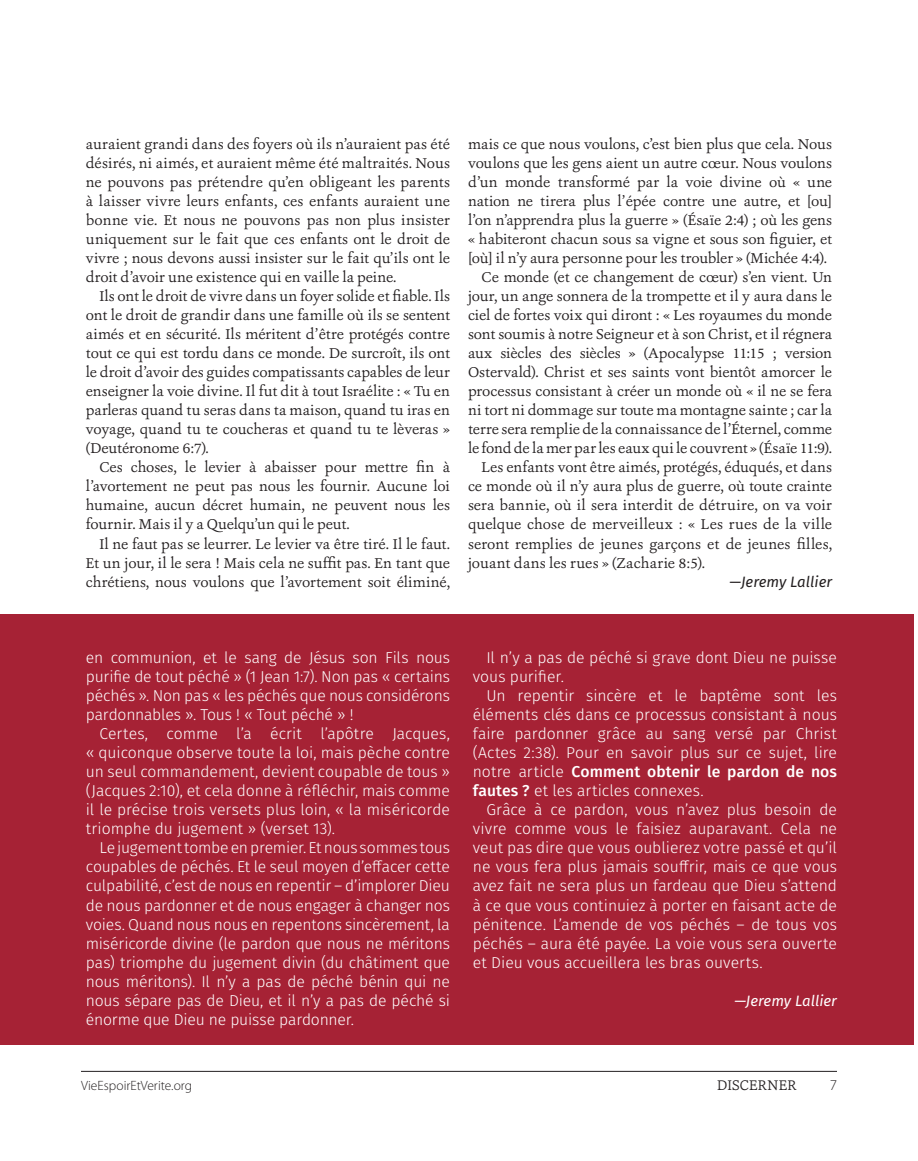
<style>
.page{position:relative;width:918px;height:1161px;background:#fff}
.page>*{position:absolute;margin:0;border:0;box-sizing:border-box;transform-origin:0 0}
.Sidebar_NEW{font:300 15.75px/19px "Fira Sans";color:#fff;text-align:justify}
.Byline_NEW{font:italic 15px "Fira Sans";color:#231f20}
.Sidebar_NEW-2{font:italic 15px "Fira Sans";color:#fff}
.t1{font:300 15px "Myriad Pro";color:#231f20}
.Regular_paragraph{font:14.85px/19px "Ashbury";letter-spacing:-.005em;color:#231f20;text-align:justify}
.t2{font:300 14.25px "Cassia";letter-spacing:.01em;color:#231f20}
.t3{font:300 13.5px "Myriad Pro";letter-spacing:.005em;color:#231f20}
.s1{font-weight:500}
</style>
<div class="page">
<hr style="left:81px;top:1071px;width:756px;height:1px;background:#231f20">
<div style="left:0;top:614px;width:914px;height:431px;background:#a62235"></div>
<p class="Regular_paragraph" style="left:86px;top:134px;width:366px">auraient grandi dans des foyers où ils n’auraient pas été désirés, ni aimés, et auraient même été maltraités. Nous ne pouvons pas prétendre qu’en obligeant les parents à laisser vivre leurs enfants, ces enfants auraient une bonne vie. Et nous ne pouvons pas non plus insister uniquement sur le fait que ces enfants ont le droit de vivre ; nous devons aussi insister sur le fait qu’ils ont le droit d’avoir une existence qui en vaille la peine.</p>
<p class="Regular_paragraph" style="left:86px;top:286px;width:366px;text-indent:13px">Ils ont le droit de vivre dans un foyer solide et fiable. Ils ont le droit de grandir dans une famille où ils se sentent aimés et en sécurité. Ils méritent d’être protégés contre tout ce qui est tordu dans ce monde. De surcroît, ils ont le droit d’avoir des guides compatissants capables de leur enseigner la voie divine. Il fut dit à tout Israélite : « Tu en parleras quand tu seras dans ta maison, quand tu iras en voyage, quand tu te coucheras et quand tu te lèveras » (Deutéronome 6:7).</p>
<p class="Regular_paragraph" style="left:86px;top:458px;width:366px;text-indent:13px">Ces choses, le levier à abaisser pour mettre fin à l’avortement ne peut pas nous les fournir. Aucune loi humaine, aucun décret humain, ne peuvent nous les fournir. Mais il y a Quelqu’un qui le peut.</p>
<p class="Regular_paragraph" style="left:86px;top:534px;width:366px;text-indent:13px">Il ne faut pas se leurrer. Le levier va être tiré. Il le faut.<br>Et un jour, il le sera ! Mais cela ne suffit pas. En tant que chrétiens, nous voulons que l’avortement soit éliminé,</p>
<p class="Regular_paragraph" style="left:468px;top:134px;width:366px">mais ce que nous voulons, c’est bien plus que cela. Nous voulons que les gens aient un autre cœur. Nous voulons d’un monde transformé par la voie divine où « une nation ne tirera plus l’épée contre une autre, et [ou] l’on n’apprendra plus la guerre » (Ésaïe 2:4) ; où les gens « habiteront chacun sous sa vigne et sous son figuier, et [où] il n’y aura personne pour les troubler » (Michée 4:4).</p>
<p class="Regular_paragraph" style="left:468px;top:267px;width:366px;text-indent:14px">Ce monde (et ce changement de cœur) s’en vient. Un jour, un ange sonnera de la trompette et il y aura dans le ciel de fortes voix qui diront : « Les royaumes du monde sont soumis à notre Seigneur et à son Christ, et il régnera aux siècles des siècles » (Apocalypse 11:15 ; version Ostervald). Christ et ses saints vont bientôt amorcer le processus consistant à créer un monde où « il ne se fera ni tort ni dommage sur toute ma montagne sainte ; car la terre sera remplie de la connaissance de l’Éternel, comme le fond de la mer par les eaux qui le couvrent » (Ésaïe 11:9).</p>
<p class="Regular_paragraph" style="left:468px;top:458px;width:366px;text-indent:14px">Les enfants vont être aimés, protégés, éduqués, et dans ce monde où il n’y aura plus de guerre, où toute crainte sera bannie, où il sera interdit de détruire, on va voir quelque chose de merveilleux : « Les rues de la ville seront remplies de jeunes garçons et de jeunes filles, jouant dans les rues » (Zacharie 8:5).</p>
<p class="Byline_NEW" style="left:730px;top:570px;width:104px">—Jeremy Lallier</p>
<p class="Sidebar_NEW" style="left:86px;top:648px;width:366px">en communion, et le sang de Jésus son Fils nous purifie de tout péché » (1 Jean 1:7). Non pas « certains péchés ». Non pas « les péchés que nous considérons pardonnables ». Tous ! « Tout péché » !</p>
<p class="Sidebar_NEW" style="left:86px;top:724px;width:366px;text-indent:13px">Certes, comme l’a écrit l’apôtre Jacques, « quiconque observe toute la loi, mais pèche contre un seul commandement, devient coupable de tous » (Jacques 2:10), et cela donne à réfléchir, mais comme il le précise trois versets plus loin, « la miséricorde triomphe du jugement » (verset 13).</p>
<p class="Sidebar_NEW" style="left:86px;top:838px;width:366px;text-indent:13px">Le jugement tombe en premier. Et nous sommes tous coupables de péchés. Et le seul moyen d’effacer cette culpabilité, c’est de nous en repentir – d’implorer Dieu de nous pardonner et de nous engager à changer nos voies. Quand nous nous en repentons sincèrement, la miséricorde divine (le pardon que nous ne méritons pas) triomphe du jugement divin (du châtiment que nous méritons). Il n’y a pas de péché bénin qui ne nous sépare pas de Dieu, et il n’y a pas de péché si énorme que Dieu ne puisse pardonner.</p>
<p class="Sidebar_NEW" style="left:473px;top:648px;width:366px;text-indent:14px">Il n’y a pas de péché si grave dont Dieu ne puisse vous purifier.</p>
<p class="Sidebar_NEW" style="left:473px;top:686px;width:366px;text-indent:14px">Un repentir sincère et le baptême sont les éléments clés dans ce processus consistant à nous faire pardonner grâce au sang versé par Christ (Actes 2:38). Pour en savoir plus sur ce sujet, lire notre article <span class="s1">Comment obtenir le pardon de nos fautes ?</span> et les articles connexes.</p>
<p class="Sidebar_NEW" style="left:473px;top:800px;width:366px;text-indent:14px">Grâce à ce pardon, vous n’avez plus besoin de vivre comme vous le faisiez auparavant. Cela ne veut pas dire que vous oublierez votre passé et qu’il ne vous fera plus jamais souffrir, mais ce que vous avez fait ne sera plus un fardeau que Dieu s’attend à ce que vous continuiez à porter en faisant acte de pénitence. L’amende de vos péchés – de tous vos péchés – aura été payée. La voie vous sera ouverte et Dieu vous accueillera les bras ouverts.</p>
<p class="Sidebar_NEW-2" style="left:734px;top:989px;width:104px">—Jeremy Lallier</p>
<p class="t3" style="left:81px;top:1078px;width:113px">VieEspoirEtVerite.org</p>
<p class="t2" style="left:717px;top:1075px;width:81px">DISCERNER</p>
<p class="t1" style="left:830px;top:1077px;width:9px">7</p>
</div>
